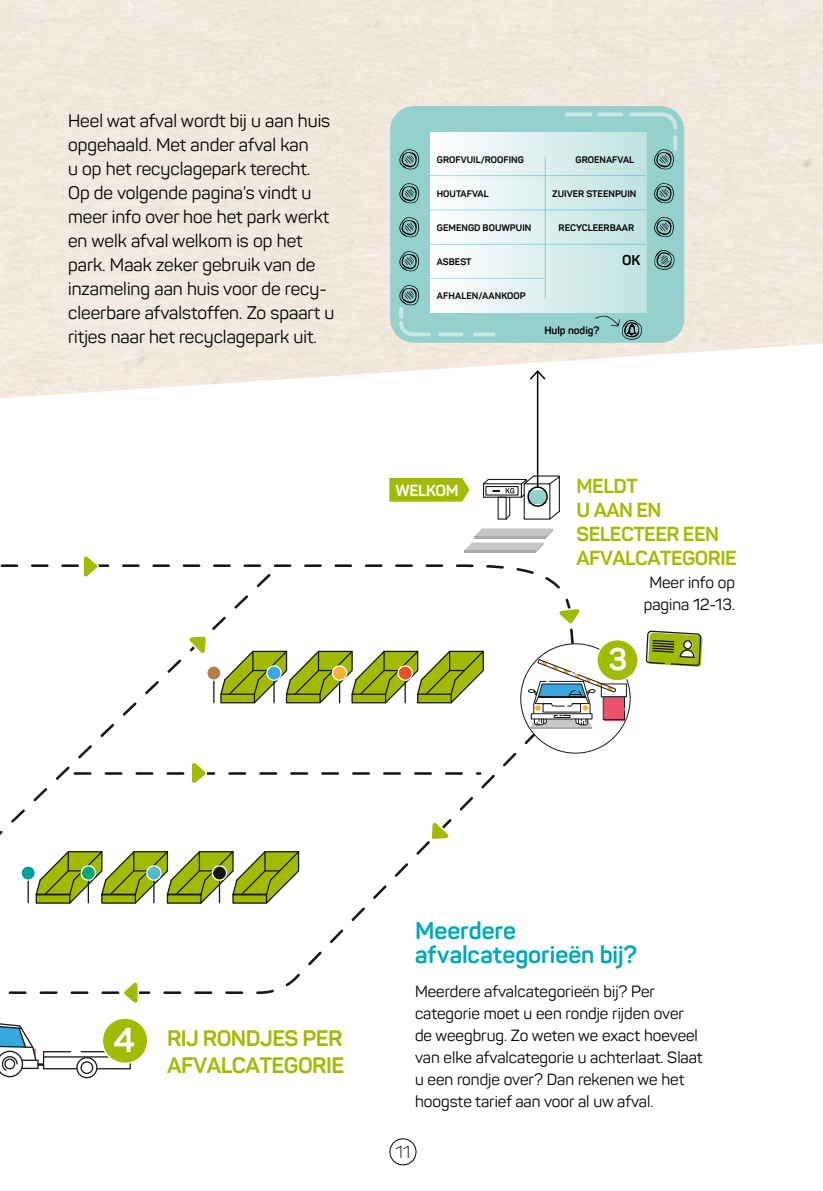
<style>
.page{position:relative;width:823px;height:1191px;background:#fff}
.page>*{position:absolute;margin:0;border:0;box-sizing:border-box;transform-origin:0 0}
.t1{font:700 30.8px "Panton";color:#fff}
.t2{font:700 24px/24px "Panton";color:#00a8b8}
.t3{font:700 22.2px/26.6px "Panton";letter-spacing:-.025em;color:#a1bb04;text-align:right}
.t4{font:700 20px/24px "Panton";letter-spacing:-.025em;color:#a1bb04}
.t5{font:18px/24px "Panton";color:#000}
.t6{font:300 17px "Panton";color:#000}
.t7{font:16px/22px "Panton";color:#000}
.t8{font:700 15.8px "Panton";letter-spacing:-.025em;color:#fff}
.t9{font:700 14px "Panton";color:#000}
.t10{font:700 10.6px "Panton";color:#000}
.t11{font:700 9.4px "Panton";color:#000}
.s1{font-size:34px;color:#fff}
</style>
<div class="page">
<svg style="left:285px;top:715px;width:267px;height:272px"></svg>
<svg style="left:282px;top:564px;width:292px;height:91px"></svg>
<svg style="left:0;top:1023px;width:131px;height:56px"></svg>
<div style="left:4px;top:1058px;width:11px;height:11px;border:1px solid #181716;border-radius:50%"></div>
<div style="left:102px;top:1018px;width:46px;height:45px;background:#a1bb04;border-radius:50%"></div>
<div style="left:101px;top:1017px;width:47px;height:47px;border:1px solid #fff;border-radius:50%"></div>
<svg style="left:282px;top:850px;width:19px;height:56px"></svg>
<svg style="left:83px;top:556px;width:10px;height:6px"></svg>
<div style="left:389px;top:478px;width:80px;height:23px;background:#a1bb04"></div>
<div style="left:520px;top:644px;width:109px;height:109px;background:#fff;border-radius:50%"></div>
<svg style="left:527px;top:658px;width:98px;height:69px"></svg>
<hr style="left:530px;top:727px;width:61px;height:1px;background:#a8a9a9">
<svg style="left:645px;top:630px;width:57px;height:37px;background:#99a83b"></svg>
<div style="left:596px;top:639px;width:41px;height:41px;background:#a1bb04;border-radius:50%"></div>
<div style="left:596px;top:639px;width:42px;height:42px;border:1px solid #fff;border-radius:50%"></div>
<svg style="left:127px;top:996px;width:11px;height:7px"></svg>
<svg style="left:429px;top:820px;width:23px;height:21px"></svg>
<svg style="left:464px;top:528px;width:89px;height:24px"></svg>
<svg style="left:483px;top:474px;width:77px;height:46px"></svg>
<svg style="left:556px;top:606px;width:24px;height:21px"></svg>
<svg style="left:0;top:562px;width:282px;height:434px"></svg>
<svg style="left:187px;top:635px;width:299px;height:71px"></svg>
<svg style="left:75px;top:761px;width:405px;height:26px"></svg>
<hr style="left:536px;top:371px;width:2px;height:116px;background:#000">
<svg style="left:530px;top:370px;width:16px;height:11px"></svg>
<div style="left:527px;top:486px;width:20px;height:21px;border:2px solid #000;border-radius:50%"></div>
<div style="left:390px;top:106px;width:293px;height:237px;background:#94d0cc;border-radius:24px"></div>
<div style="left:429px;top:133px;width:217px;height:180px;background:linear-gradient(to right,#fdfefe,#bde2e0)"></div>
<hr style="left:544px;top:156px;width:1px;height:143px;background:#00a8b8">
<hr style="left:429px;top:175px;width:217px;height:1px;background:#00a8b8">
<hr style="left:429px;top:210px;width:217px;height:1px;background:#00a8b8">
<hr style="left:429px;top:244px;width:217px;height:1px;background:#00a8b8">
<hr style="left:429px;top:278px;width:115px;height:1px;background:#00a8b8">
<svg style="left:399px;top:149px;width:20px;height:20px"></svg>
<svg style="left:399px;top:183px;width:20px;height:20px"></svg>
<svg style="left:399px;top:217px;width:20px;height:20px"></svg>
<svg style="left:399px;top:251px;width:20px;height:20px"></svg>
<svg style="left:654px;top:149px;width:19px;height:20px"></svg>
<svg style="left:654px;top:183px;width:19px;height:20px"></svg>
<svg style="left:654px;top:217px;width:19px;height:20px"></svg>
<svg style="left:654px;top:250px;width:20px;height:20px"></svg>
<svg style="left:595px;top:315px;width:46px;height:25px"></svg>
<svg style="left:598px;top:112px;width:23px;height:4px"></svg>
<svg style="left:566px;top:112px;width:24px;height:4px"></svg>
<svg style="left:629px;top:110px;width:50px;height:20px"></svg>
<svg style="left:673px;top:137px;width:4px;height:12px"></svg>
<svg style="left:397px;top:285px;width:35px;height:53px"></svg>
<svg style="left:440px;top:332px;width:21px;height:4px"></svg>
<svg style="left:475px;top:332px;width:18px;height:4px"></svg>
<div style="left:389px;top:1138px;width:27px;height:27px;border:1px solid #000;border-radius:50%"></div>
<p class="t5" style="left:68px;top:108px;width:267px">Heel wat afval wordt bij u aan huis opgehaald. Met ander afval kan<br>u op het recyclagepark terecht.<br>Op de volgende pagina’s vindt u meer info over hoe het park werkt en welk afval welkom is op het park. Maak zeker gebruik van de inzameling aan huis voor de recy&shy;cleerbare afvalstoffen. Zo spaart u ritjes naar het recyclagepark uit.</p>
<p class="t11" style="left:436px;top:154px;width:89px">GROFVUIL/ROOFING</p>
<p class="t11" style="left:436px;top:188px;width:53px">HOUTAFVAL</p>
<p class="t11" style="left:436px;top:222px;width:96px">GEMENGD BOUWPUIN</p>
<p class="t11" style="left:436px;top:256px;width:36px">ASBEST</p>
<p class="t11" style="left:436px;top:290px;width:90px">AFHALEN/AANKOOP</p>
<p class="t11" style="left:575px;top:154px;width:60px">GROENAFVAL</p>
<p class="t11" style="left:552px;top:188px;width:86px">ZUIVER STEENPUIN</p>
<p class="t11" style="left:558px;top:221px;width:77px">RECYCLEERBAAR</p>
<p class="t9" style="left:622px;top:252px;width:20px">OK</p>
<p class="t10" style="left:544px;top:324px;width:56px">Hulp nodig?</p>
<p class="t8" style="left:395px;top:480px;width:65px">WELKOM</p>
<p class="t4" style="left:576px;top:473px;width:162px">MELDT<br>U AAN EN<br>SELECTEER EEN<br>AFVALCATEGORIE</p>
<h1 class="t1" style="left:608px;top:640px;width:20px">3</h1>
<p class="t7" style="left:643px;top:572px;width:93px;text-align:center">Meer info op pagina 12-13.</p>
<p class="t3" style="left:113px;top:1025px;width:232px"><span class="s1">4</span> RIJ RONDJES PER<br>AFVALCATEGORIE</p>
<h2 class="t2" style="left:415px;top:918px;width:223px">Meerdere afvalcategorieën bij?</h2>
<p class="t7" style="left:415px;top:980px;width:289px">Meerdere afvalcategorieën bij? Per categorie moet u een rondje rijden over de weegbrug. Zo weten we exact hoeveel van elke afvalcategorie u achterlaat. Slaat u een rondje over? Dan rekenen we het hoogste tarief aan voor al uw afval.</p>
<p class="t6" style="left:395px;top:1141px;width:17px">11</p>
</div>
